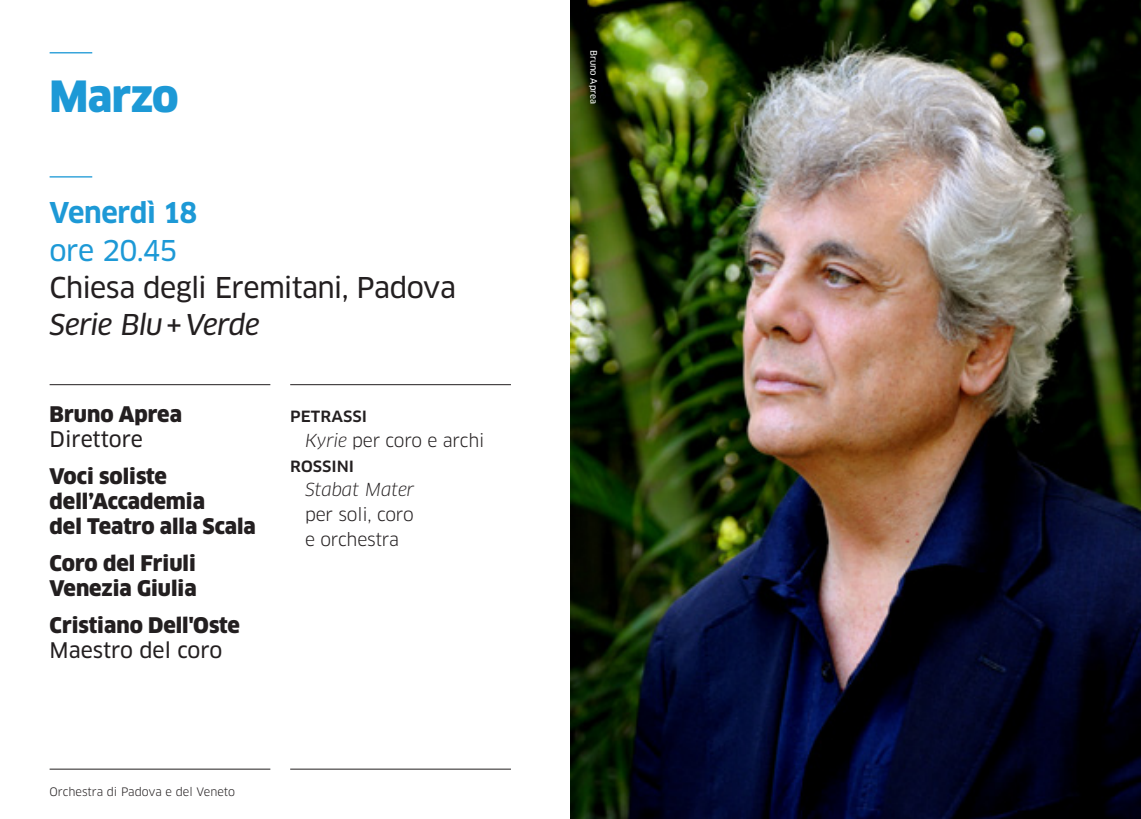
<style>
.page{position:relative;width:1141px;height:819px;background:#fff}
.page>*{position:absolute;margin:0;border:0;box-sizing:border-box;transform-origin:0 0}
.t1{font:900 42px "Clan Pro";letter-spacing:-.015em;color:#1d99d6}
.t2{font:28px "Clan Pro News";letter-spacing:-.02em;color:#231f20}
.t3{font:28px "Clan Pro News Ita";letter-spacing:-.02em;color:#231f20}
.t4{font:700 28px "Clan Pro";letter-spacing:-.015em;color:#1d99d6}
.t5{font:28px "Clan Pro News";color:#1d99d6}
.t6{font:900 21px/24.8px "Clan Pro";color:#231f20}
.t7{font:21px "Clan Pro News";color:#231f20}
.t8{font:17.5px/24.8px "Clan Pro";letter-spacing:-.01em;color:#231f20}
.t9{font:500 17.5px "Clan Pro";color:#231f20}
.t10{font:italic 17.5px "Clan Pro";letter-spacing:-.01em;color:#231f20}
.t11{font:11.38px "Clan Pro";color:#231f20}
.t12{font:8.75px "Clan Pro News";color:#fff}
.s1{font-style:italic}
</style>
<div class="page">
<hr style="left:50px;top:384px;width:220px;height:1px;background:#231f20">
<hr style="left:50px;top:768px;width:220px;height:1px;background:#231f20">
<hr style="left:290px;top:384px;width:221px;height:1px;background:#231f20">
<hr style="left:290px;top:768px;width:221px;height:1px;background:#231f20">
<img style="left:570px;top:0;width:571px;height:819px">
<hr style="left:50px;top:52px;width:42px;height:1px;background:#1d99d6">
<hr style="left:50px;top:176px;width:42px;height:1px;background:#1d99d6">
<h1 class="t1" style="left:50px;top:71px;width:131px">Marzo</h1>
<h2 class="t4" style="left:50px;top:197px;width:149px">Venerdì 18</h2>
<h2 class="t5" style="left:50px;top:234px;width:130px">ore 20.45</h2>
<h2 class="t2" style="left:50px;top:271px;width:408px">Chiesa degli Eremitani, Padova</h2>
<h2 class="t3" style="left:50px;top:308px;width:212px">Serie Blu+Verde</h2>
<p class="t6" style="left:50px;top:402px;width:134px">Bruno Aprea</p>
<p class="t7" style="left:50px;top:426px;width:95px">Direttore</p>
<p class="t6" style="left:50px;top:464px;width:208px">Voci soliste dell’Accademia<br>del Teatro alla Scala</p>
<p class="t6" style="left:50px;top:550px;width:149px">Coro del Friuli<br>Venezia Giulia</p>
<p class="t6" style="left:50px;top:612px;width:192px">Cristiano Dell'Oste</p>
<p class="t7" style="left:50px;top:637px;width:174px">Maestro del coro</p>
<p class="t9" style="left:290px;top:405px;width:78px">PETRASSI</p>
<p class="t8" style="left:305px;top:428px;width:181px"><span class="s1">Kyrie</span> per coro e archi</p>
<p class="t9" style="left:290px;top:455px;width:65px">ROSSINI</p>
<p class="t10" style="left:305px;top:479px;width:111px">Stabat Mater</p>
<p class="t8" style="left:305px;top:502px;width:110px">per soli, coro e orchestra</p>
<p class="t11" style="left:50px;top:784px;width:187px">Orchestra di Padova e del Veneto</p>
<p class="t12" style="left:599px;top:50px;width:56px;rotate:90deg">Bruno Aprea</p>
</div>
